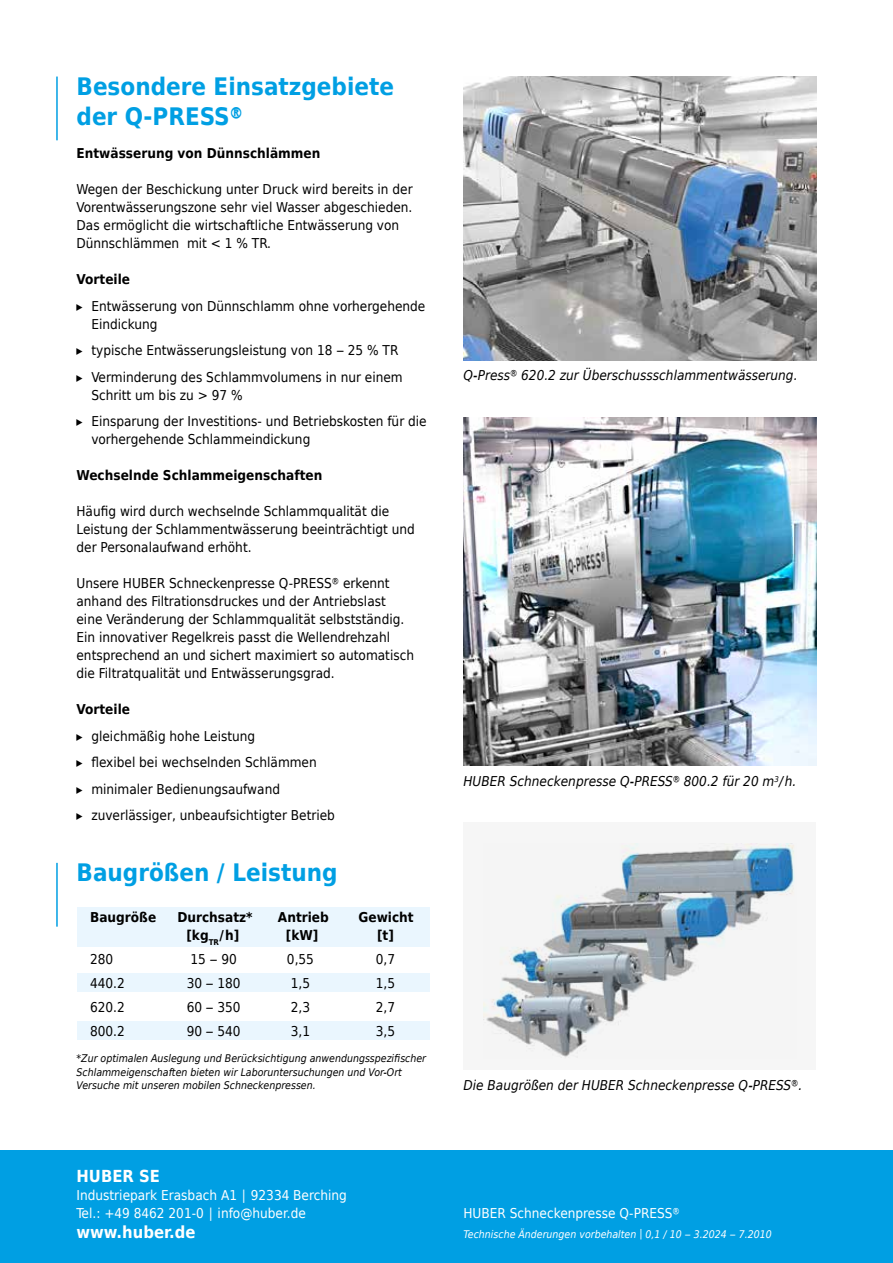
<style>
.page{position:relative;width:893px;height:1263px;background:#fff}
.page>*{position:absolute;margin:0;border:0;box-sizing:border-box;transform-origin:0 0}
.t1{font:700 24px/30px "Huber Tec";color:#009fe3}
.t2{font:700 16.5px "Huber Tec";color:#fff}
.t3{font:13.5px/18px "Huber Tec";color:#000}
.t4{font:italic 13.5px "Huber Tec";color:#000}
.t5{font:700 13.5px "Huber Tec";color:#000}
.t6{font:13.5px/18px "Huber Tec";color:#fff}
.t7{font:italic 10.5px/13.5px "Huber Tec";color:#000}
.t8{font:italic 10.5px "Huber Tec";color:#fff}
.s1{font-style:italic}
.s2{font-style:normal}
</style>
<div class="page">
<div style="left:0;top:1151px;width:893px;height:112px;background:#009fe3"></div>
<div style="left:463px;top:822px;width:353px;height:248px;background:#f6f6f6"></div>
<div style="left:77px;top:907px;width:352px;height:39px;background:#eaf6fe"></div>
<div style="left:77px;top:974px;width:352px;height:18px;background:#eaf6fe"></div>
<div style="left:77px;top:1022px;width:352px;height:18px;background:#eaf6fe"></div>
<img style="left:483px;top:844px;width:311px;height:213px">
<img style="left:463px;top:418px;width:353px;height:348px">
<img style="left:463px;top:77px;width:353px;height:283px">
<hr style="left:56px;top:77px;width:2px;height:63px;background:#009fe3">
<hr style="left:56px;top:863px;width:2px;height:64px;background:#009fe3">
<h1 class="t1" style="left:77px;top:70px;width:319px">Besondere Einsatzgebiete der Q-PRESS®</h1>
<p class="t5" style="left:77px;top:142px;width:245px">Entwässerung von Dünnschlämmen</p>
<p class="t3" style="left:77px;top:180px;width:338px">Wegen der Beschickung unter Druck wird bereits in der Vorentwässerungszone sehr viel Wasser abgeschieden.<br>Das ermöglicht die wirtschaftliche Entwässerung von Dünnschlämmen mit &lt; 1 % TR.</p>
<p class="t5" style="left:77px;top:268px;width:55px">Vorteile</p>
<p class="t3" style="left:91px;top:296px;width:335px;text-indent:-15px">▸ Entwässerung von Dünnschlamm ohne vorhergehende<br>Eindickung</p>
<p class="t3" style="left:77px;top:336px;width:328px;line-height:26.5px">▸ typische Entwässerungsleistung von 18 – 25 % TR ▸ Verminderung des Schlammvolumens in nur einem</p>
<p class="t3" style="left:76px;top:381px;width:352px;line-height:26.5px;text-indent:15px">Schritt um bis zu &gt; 97 %<br>▸ Einsparung der Investitions- und Betriebskosten für die</p>
<p class="t3" style="left:91px;top:430px;width:220px">vorhergehende Schlammeindickung</p>
<p class="t5" style="left:76px;top:464px;width:247px">Wechselnde Schlammeigenschaften</p>
<p class="t3" style="left:76px;top:502px;width:340px">Häufig wird durch wechselnde Schlammqualität die<br>Leistung der Schlammentwässerung beeinträchtigt und der Personalaufwand erhöht.</p>
<p class="t3" style="left:77px;top:574px;width:339px">Unsere HUBER Schneckenpresse Q-PRESS® erkennt anhand des Filtrationsdruckes und der Antriebslast eine Veränderung der Schlammqualität selbstständig.<br>Ein innovativer Regelkreis passt die Wellendrehzahl entsprechend an und sichert maximiert so automatisch die Filtratqualität und Entwässerungsgrad.</p>
<p class="t5" style="left:77px;top:698px;width:55px">Vorteile</p>
<p class="t3" style="left:76px;top:722px;width:260px;line-height:26.5px">▸ gleichmäßig hohe Leistung<br>▸ flexibel bei wechselnden Schlämmen<br>▸ minimaler Bedienungsaufwand<br>▸ zuverlässiger, unbeaufsichtigter Betrieb</p>
<h1 class="t1" style="left:77px;top:857px;width:263px">Baugrößen / Leistung</h1>
<p class="t5" style="left:90px;top:906px;width:68px">Baugröße</p>
<p class="t5" style="left:177px;top:906px;width:77px">Durchsatz*</p>
<p class="t5" style="left:278px;top:906px;width:52px">Antrieb</p>
<p class="t5" style="left:358px;top:906px;width:57px">Gewicht</p>
<p class="t5" style="left:186px;top:924px;width:54px">[kg<sub>TR</sub>/h]</p>
<p class="t5" style="left:286px;top:924px;width:34px">[kW]</p>
<p class="t5" style="left:377px;top:924px;width:18px">[t]</p>
<p class="t3" style="left:90px;top:950px;width:25px">280</p>
<p class="t3" style="left:191px;top:950px;width:48px">15 <span class="s1">–</span> 90</p>
<p class="t3" style="left:287px;top:950px;width:29px">0,55</p>
<p class="t3" style="left:376px;top:950px;width:21px">0,7</p>
<p class="t3" style="left:90px;top:974px;width:36px">440.2</p>
<p class="t3" style="left:187px;top:974px;width:55px">30 <span class="s1">–</span> 180</p>
<p class="t3" style="left:291px;top:974px;width:21px">1,5</p>
<p class="t3" style="left:376px;top:974px;width:21px">1,5</p>
<p class="t3" style="left:90px;top:998px;width:36px">620.2</p>
<p class="t3" style="left:187px;top:998px;width:55px">60 <span class="s1">–</span> 350</p>
<p class="t3" style="left:291px;top:998px;width:21px">2,3</p>
<p class="t3" style="left:376px;top:998px;width:21px">2,7</p>
<p class="t3" style="left:90px;top:1022px;width:36px">800.2</p>
<p class="t3" style="left:187px;top:1022px;width:55px">90 <span class="s1">–</span> 540</p>
<p class="t3" style="left:291px;top:1022px;width:21px">3,1</p>
<p class="t3" style="left:376px;top:1022px;width:21px">3,5</p>
<p class="t7" style="left:77px;top:1052px;width:351px">*Zur optimalen Auslegung und Berücksichtigung anwendungsspezifischer<br>Schlammeigenschaften bieten wir Laboruntersuchungen und Vor-Ort<br>Versuche mit unseren mobilen Schneckenpressen.</p>
<p class="t2" style="left:77px;top:1162px;width:85px">HUBER SE</p>
<p class="t6" style="left:77px;top:1185px;width:272px">Industriepark Erasbach A1 ∣ 92334 Berching<br>Tel.: +49 8462 201-0 ∣ info@huber.de</p>
<p class="t2" style="left:77px;top:1218px;width:120px">www.huber.de</p>
<p class="t4" style="left:463px;top:366px;width:336px">Q-Press® 620.2 zur Überschussschlammentwässerung.</p>
<p class="t4" style="left:463px;top:772px;width:334px">HUBER Schneckenpresse Q-PRESS® 800.2 für 20 m<sup>3</sup>/h.</p>
<p class="t4" style="left:463px;top:1076px;width:340px">Die Baugrößen der HUBER Schneckenpresse Q-PRESS®.</p>
<p class="t6" style="left:463px;top:1203px;width:218px">HUBER Schneckenpresse Q-PRESS®</p>
<p class="t8" style="left:463px;top:1226px;width:310px">Technische Änderungen vorbehalten <span class="s2">|</span> 0,1 / 10 – 3.2024 – 7.2010</p>
</div>
